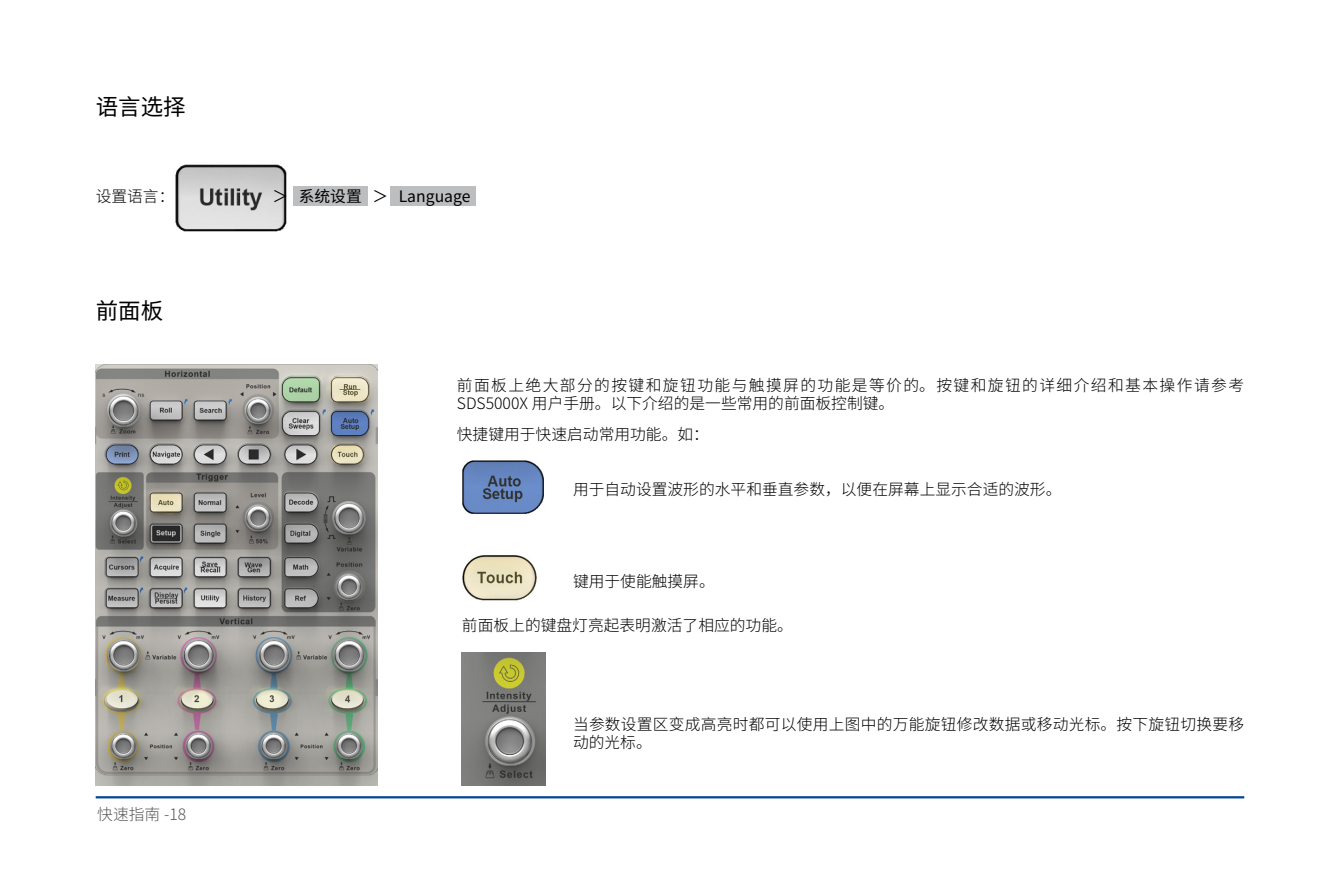
<style>
.page{position:relative;width:1340px;height:893px;background:#fff}
.page>*{position:absolute;margin:0;border:0;box-sizing:border-box;transform-origin:0 0}
.t1{font:22.5px "Source Han Sans SC";color:#000}
.t2{font:300 15.75px/18px "Source Han Sans SC";color:#000}
.t3{font:300 15.75px/18px "Source Han Sans SC";letter-spacing:.09em;color:#000}
.t4{font:15.75px "Source Han Sans SC";color:#000}
.t5{font:300 15.75px "Source Han Sans SC";color:#58585b}
</style>
<div class="page">
<hr style="left:96px;top:796px;width:1148px;height:2px;background:#014594">
<img style="left:175px;top:164px;width:112px;height:68px">
<div style="left:293px;top:187px;width:74px;height:19px;background:#bcbec0"></div>
<div style="left:390px;top:187px;width:86px;height:19px;background:#bcbec0"></div>
<img style="left:96px;top:365px;width:281px;height:420px">
<img style="left:462px;top:460px;width:82px;height:54px">
<img style="left:462px;top:555px;width:75px;height:46px">
<img style="left:462px;top:653px;width:83px;height:132px">
<h1 class="t1" style="left:96px;top:95px;width:91px">语言选择</h1>
<p class="t2" style="left:96px;top:187px;width:80px">设置语言：</p>
<p class="t4" style="left:272px;top:187px;width:199px">＞ 系统设置 ＞ Language</p>
<h1 class="t1" style="left:96px;top:298px;width:69px">前面板</h1>
<p class="t5" style="left:97px;top:805px;width:91px">快速指南 -18</p>
<p class="t3" style="left:457px;top:376px;width:788px">前面板上绝大部分的按键和旋钮功能与触摸屏的功能是等价的。按键和旋钮的详细介绍和基本操作请参考<br>SDS5000X 用户手册。以下介绍的是一些常用的前面板控制键。</p>
<p class="t2" style="left:457px;top:425px;width:253px">快捷键用于快速启动常用功能。如：</p>
<p class="t2" style="left:573px;top:480px;width:490px">用于自动设置波形的水平和垂直参数，以便在屏幕上显示合适的波形。</p>
<p class="t2" style="left:573px;top:573px;width:143px">键用于使能触摸屏。</p>
<p class="t2" style="left:462px;top:617px;width:332px">前面板上的键盘灯亮起表明激活了相应的功能。</p>
<p class="t2" style="left:573px;top:715px;width:672px">当参数设置区变成高亮时都可以使用上图中的万能旋钮修改数据或移动光标。按下旋钮切换要移动的光标。</p>
</div>
